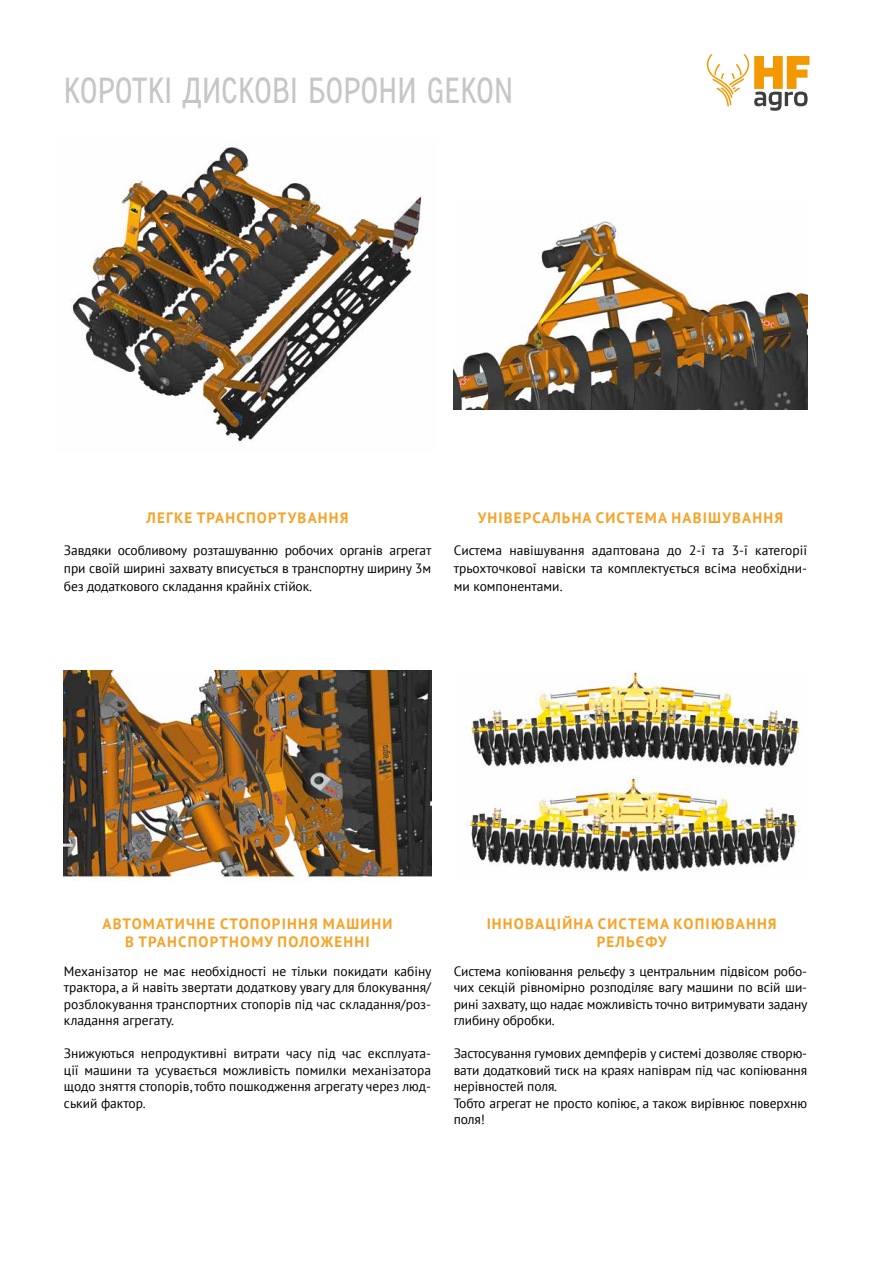
<style>
.page{position:relative;width:893px;height:1263px;background:#fff}
.page>*{position:absolute;margin:0;border:0;box-sizing:border-box;transform-origin:0 0}
.t1{font:36.15px "Leftonade";letter-spacing:.01em;color:#c6c6c6;scale:.87 1}
.t2{font:700 15px/18px "PT Sans";letter-spacing:.08em;color:#f59911;text-align:center}
.t3{font:13.5px/16.5px "PT Sans";letter-spacing:-.01em;color:#000;text-align:justify}
</style>
<div class="page">
<svg style="left:706px;top:54px;width:103px;height:57px"></svg>
<img style="left:72px;top:144px;width:350px;height:298px">
<img style="left:454px;top:219px;width:353px;height:190px">
<img style="left:467px;top:672px;width:333px;height:104px">
<img style="left:466px;top:776px;width:334px;height:96px">
<img style="left:64px;top:670px;width:367px;height:211px">
<h1 class="t1" style="left:64px;top:63px;width:518px">КОРОТКІ ДИСКОВІ БОРОНИ GEKON</h1>
<p class="t2" style="left:146px;top:508px;width:204px">ЛЕГКЕ ТРАНСПОРТУВАННЯ</p>
<p class="t2" style="left:478px;top:508px;width:307px">УНІВЕРСАЛЬНА СИСТЕМА НАВІШУВАННЯ</p>
<p class="t3" style="left:64px;top:540px;width:369px;line-height:18px">Завдяки особливому розташуванню робочих органів агрегат при своїй ширині захвату вписується в транспортну ширину 3м без додаткового складання крайніх стійок.</p>
<p class="t3" style="left:454px;top:540px;width:355px;line-height:18px">Система навішування адаптована до 2-ї та 3-ї категорії трьохточкової навіски та комплектується всіма необхідни&shy;ми компонентами.</p>
<p class="t2" style="left:102px;top:914px;width:292px">АВТОМАТИЧНЕ СТОПОРІННЯ МАШИНИ<br>В ТРАНСПОРТНОМУ ПОЛОЖЕННІ</p>
<p class="t3" style="left:64px;top:962px;width:369px">Механізатор не має необхідності не тільки покидати кабіну трактора, а й навіть звертати додаткову увагу для блокування/ розблокування транспортних стопорів під час складання/роз&shy;кладання агрегату.</p>
<p class="t3" style="left:64px;top:1045px;width:369px">Знижуються непродуктивні витрати часу під час експлуата&shy;ції машини та усувається можливість помилки механізатора щодо зняття стопорів, тобто пошкодження агрегату через люд&shy;ський фактор.</p>
<p class="t2" style="left:486px;top:914px;width:292px">ІННОВАЦІЙНА СИСТЕМА КОПІЮВАННЯ<br>РЕЛЬЄФУ</p>
<p class="t3" style="left:454px;top:962px;width:355px">Система копіювання рельєфу з центральним підвісом робо&shy;чих секцій рівномірно розподіляє вагу машини по всій ши&shy;рині захвату, що надає можливість точно витримувати задану глибину обробки.</p>
<p class="t3" style="left:454px;top:1045px;width:355px;text-align:left">Застосування гумових демпферів у системі дозволяє створю&shy;вати додатковий тиск на краях напіврам під час копіювання нерівностей поля.<br>Тобто агрегат не просто копіює, а також вирівнює поверхню поля!</p>
</div>
